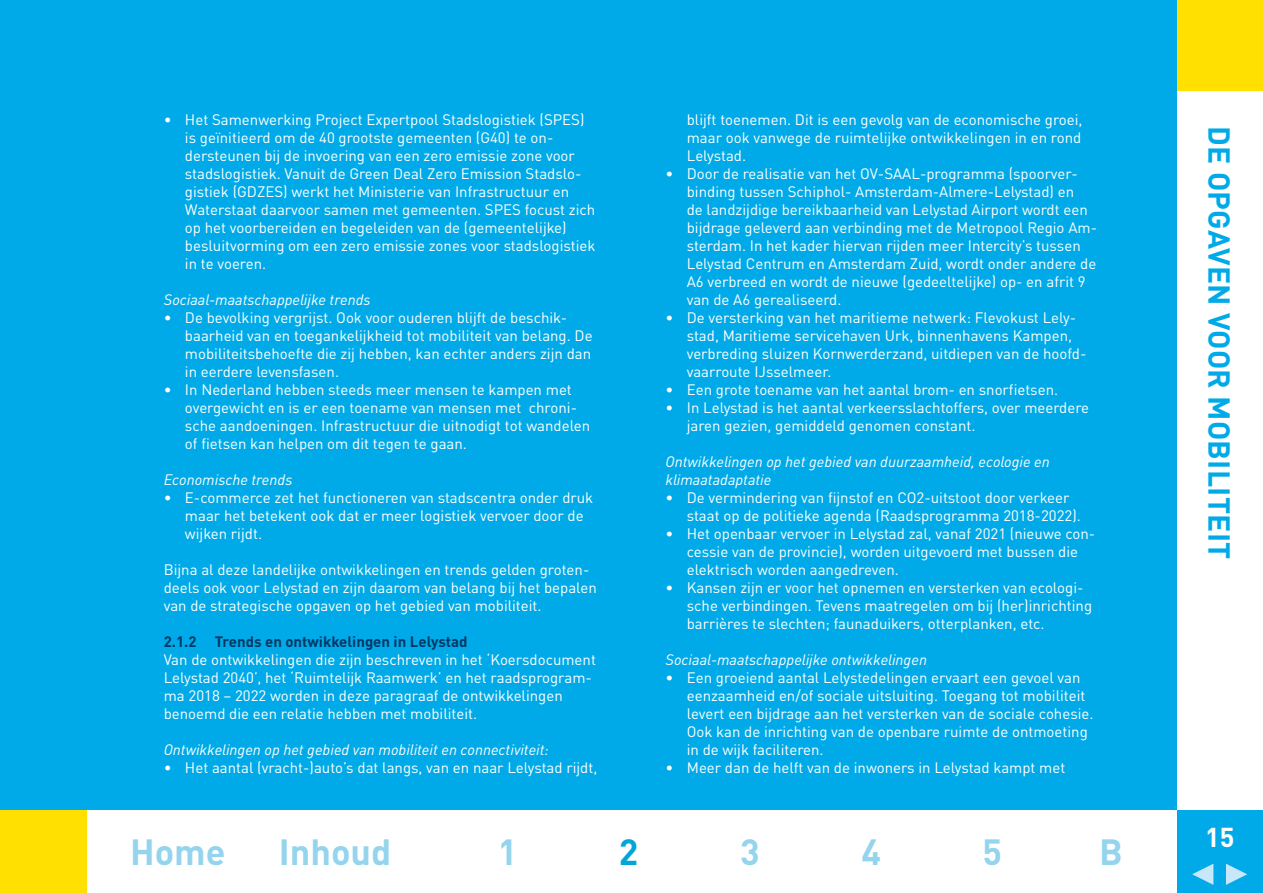
<style>
.page{position:relative;width:1263px;height:893px;background:#fff}
.page>*{position:absolute;margin:0;border:0;box-sizing:border-box;transform-origin:0 0}
.t1{font:700 36px "DIN Pro";color:#94d4ed}
.t2{font:700 36px "DIN Pro";color:#00a7d6}
.t3{font:700 30px "DIN Pro";letter-spacing:.01em;color:#00aae8}
.t4{font:700 27px "DIN Pro";color:#fff}
.t5{font:15px/18px "DIN Pro";color:#fff}
.t6{font:italic 15px/18px "DIN Pro";color:#fff}
.t7{font:700 15px "DIN Pro";color:#003865}
</style>
<div class="page">
<div style="left:1177px;top:810px;width:86px;height:83px;background:#00aae8"></div>
<svg style="left:1226px;top:864px;width:21px;height:21px"></svg>
<svg style="left:1192px;top:864px;width:21px;height:21px"></svg>
<div style="left:1169px;top:0;width:94px;height:90px;background:#ffe000"></div>
<div style="left:0;top:0;width:1177px;height:893px;background:#00aae8"></div>
<div style="left:86px;top:810px;width:1091px;height:83px;background:#fff"></div>
<div style="left:0;top:810px;width:86px;height:83px;background:#ffe000"></div>
<p class="t5" style="left:185px;top:110px;width:412px;text-indent:-21px">• Het Samenwerking Project Expertpool Stadslogistiek (SPES) is geïnitieerd om de 40 grootste gemeenten (G40) te on&shy;dersteunen bij de invoering van een zero emissie zone voor stadslogistiek. Vanuit de Green Deal Zero Emission Stadslo&shy;gistiek (GDZES) werkt het Ministerie van Infrastructuur en Waterstaat daarvoor samen met gemeenten. SPES focust zich op het voorbereiden en begeleiden van de (gemeentelijke) besluitvorming om een zero emissie zones voor stadslogistiek in te voeren.</p>
<p class="t6" style="left:164px;top:290px;width:208px">Sociaal-maatschappelijke trends</p>
<p class="t5" style="left:185px;top:308px;width:409px;text-indent:-21px">• De bevolking vergrijst. Ook voor ouderen blijft de beschik&shy;baarheid van en toegankelijkheid tot mobiliteit van belang. De mobiliteitsbehoefte die zij hebben, kan echter anders zijn dan in eerdere levensfasen.</p>
<p class="t5" style="left:185px;top:380px;width:407px;text-indent:-21px">• In Nederland hebben steeds meer mensen te kampen met overgewicht en is er een toename van mensen met chroni&shy;sche aandoeningen. Infrastructuur die uitnodigt tot wandelen of fietsen kan helpen om dit tegen te gaan.</p>
<p class="t6" style="left:164px;top:470px;width:130px">Economische trends</p>
<p class="t5" style="left:185px;top:488px;width:410px;text-indent:-21px">• E-commerce zet het functioneren van stadscentra onder druk maar het betekent ook dat er meer logistiek vervoer door de wijken rijdt.</p>
<p class="t5" style="left:164px;top:560px;width:435px">Bijna al deze landelijke ontwikkelingen en trends gelden groten&shy;deels ook voor Lelystad en zijn daarom van belang bij het bepalen van de strategische opgaven op het gebied van mobiliteit.</p>
<p class="t7" style="left:164px;top:629px;width:305px">2.1.2 Trends en ontwikkelingen in Lelystad</p>
<p class="t5" style="left:164px;top:650px;width:434px">Van de ontwikkelingen die zijn beschreven in het ‘Koersdocument Lelystad 2040’, het ‘Ruimtelijk Raamwerk’ en het raadsprogram&shy;ma 2018 – 2022 worden in deze paragraaf de ontwikkelingen benoemd die een relatie hebben met mobiliteit.</p>
<p class="t6" style="left:164px;top:740px;width:387px">Ontwikkelingen op het gebied van mobiliteit en connectiviteit:</p>
<p class="t5" style="left:164px;top:758px;width:435px">• Het aantal (vracht-)auto’s dat langs, van en naar Lelystad rijdt,</p>
<p class="t5" style="left:687px;top:110px;width:397px;text-align:justify">blijft toenemen. Dit is een gevolg van de economische groei, maar ook vanwege de ruimtelijke ontwikkelingen in en rond Lelystad.</p>
<p class="t5" style="left:687px;top:164px;width:412px;text-indent:-21px">• Door de realisatie van het OV-SAAL-programma (spoorver&shy;binding tussen Schiphol- Amsterdam-Almere-Lelystad) en<br>de landzijdige bereikbaarheid van Lelystad Airport wordt een bijdrage geleverd aan verbinding met de Metropool Regio Am&shy;sterdam. In het kader hiervan rijden meer Intercity’s tussen Lelystad Centrum en Amsterdam Zuid, wordt onder andere de A6 verbreed en wordt de nieuwe (gedeeltelijke) op- en afrit 9 van de A6 gerealiseerd.</p>
<p class="t5" style="left:687px;top:308px;width:401px;text-indent:-21px">• De versterking van het maritieme netwerk: Flevokust Lely&shy;stad, Maritieme servicehaven Urk, binnenhavens Kampen, verbreding sluizen Kornwerderzand, uitdiepen van de hoofd&shy;vaarroute IJsselmeer.</p>
<p class="t5" style="left:665px;top:380px;width:394px">• Een grote toename van het aantal brom- en snorfietsen.</p>
<p class="t5" style="left:687px;top:398px;width:404px;text-indent:-21px">• In Lelystad is het aantal verkeersslachtoffers, over meerdere jaren gezien, gemiddeld genomen constant.</p>
<p class="t6" style="left:665px;top:452px;width:386px">Ontwikkelingen op het gebied van duurzaamheid, ecologie en klimaatadaptatie</p>
<p class="t5" style="left:687px;top:488px;width:396px;text-indent:-21px">• De vermindering van fijnstof en CO2-uitstoot door verkeer staat op de politieke agenda (Raadsprogramma 2018-2022).</p>
<p class="t5" style="left:687px;top:524px;width:410px;text-indent:-21px">• Het openbaar vervoer in Lelystad zal, vanaf 2021 (nieuwe con&shy;cessie van de provincie), worden uitgevoerd met bussen die elektrisch worden aangedreven.</p>
<p class="t5" style="left:687px;top:578px;width:407px;text-indent:-21px">• Kansen zijn er voor het opnemen en versterken van ecologi&shy;sche verbindingen. Tevens maatregelen om bij (her)inrichting barrières te slechten; faunaduikers, otterplanken, etc.</p>
<p class="t6" style="left:665px;top:650px;width:263px">Sociaal-maatschappelijke ontwikkelingen</p>
<p class="t5" style="left:687px;top:668px;width:408px;text-indent:-21px">• Een groeiend aantal Lelystedelingen ervaart een gevoel van eenzaamheid en/of sociale uitsluiting. Toegang tot mobiliteit levert een bijdrage aan het versterken van de sociale cohesie.<br>Ook kan de inrichting van de openbare ruimte de ontmoeting in de wijk faciliteren.</p>
<p class="t5" style="left:665px;top:758px;width:401px">• Meer dan de helft van de inwoners in Lelystad kampt met</p>
<h1 class="t1" style="left:130px;top:822px;width:97px">Home</h1>
<h1 class="t1" style="left:279px;top:822px;width:114px">Inhoud</h1>
<h1 class="t1" style="left:498px;top:822px;width:21px">1</h1>
<h1 class="t2" style="left:619px;top:822px;width:21px">2</h1>
<h1 class="t1" style="left:740px;top:822px;width:21px">3</h1>
<h1 class="t1" style="left:861px;top:822px;width:21px">4</h1>
<h1 class="t1" style="left:982px;top:822px;width:21px">5</h1>
<h1 class="t1" style="left:1099px;top:822px;width:25px">B</h1>
<h2 class="t3" style="left:1244px;top:126px;width:435px;rotate:90deg">DE OPGAVEN VOOR MOBILITEIT</h2>
<h3 class="t4" style="left:1205px;top:815px;width:31px">15</h3>
</div>
